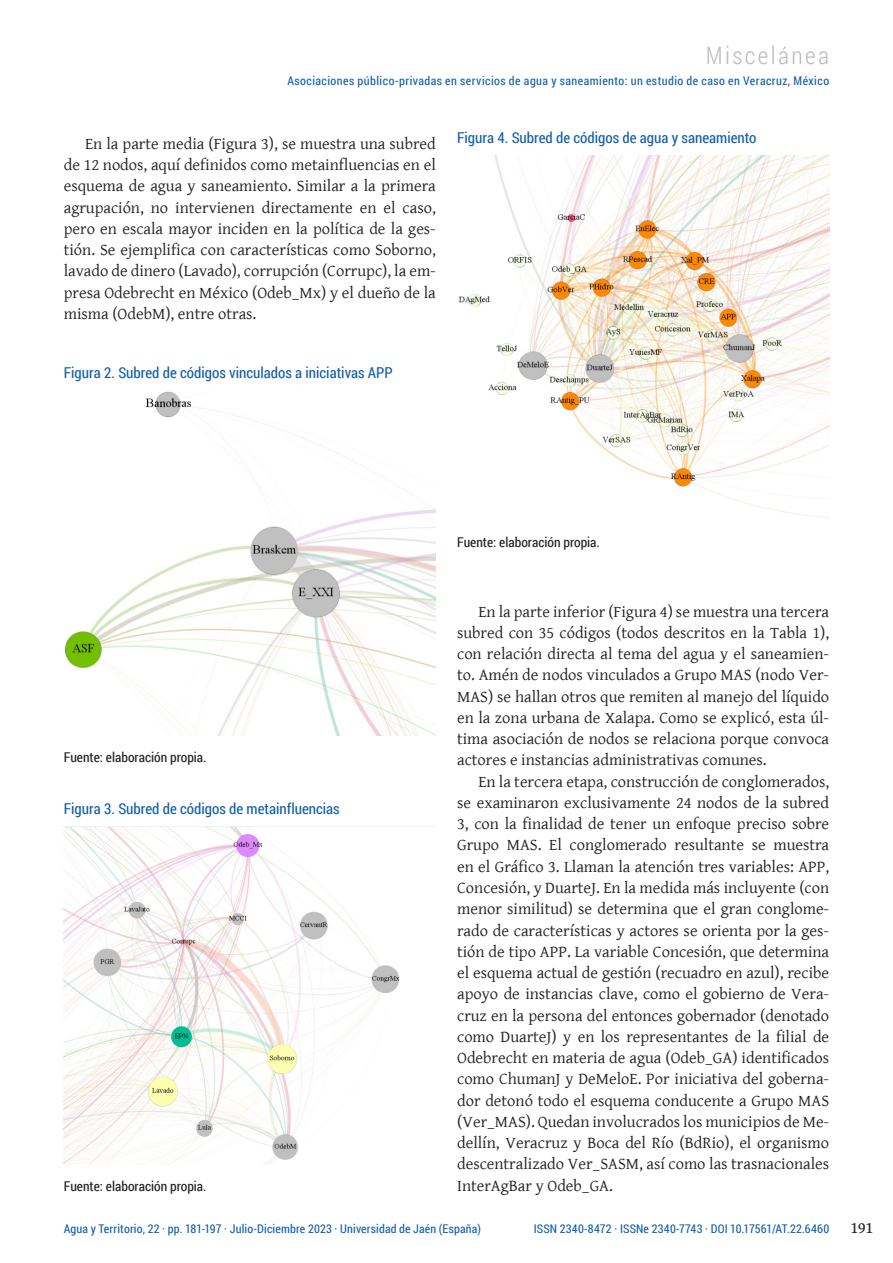
<style>
.page{position:relative;width:893px;height:1263px;background:#fff}
.page>*{position:absolute;margin:0;border:0;box-sizing:border-box;transform-origin:0 0}
.t1{font:300 24px "Roboto Condensed";letter-spacing:.1em;color:#bcbcbb}
.Article_-_P_-_Ident{font:16.5px/21.3px "Gentium Basic";color:#231f20;text-align:justify}
.t2{font:16.5px "Gentium Book Basic";color:#231f20}
.Picture_-_Caption{font:15px "Roboto Condensed";color:#135fa9}
.Picture_-_Caption_Sr{font:13.5px "Roboto Condensed";color:#231f20}
.t3{font:12px "Roboto Condensed";letter-spacing:.025em;color:#135fa9}
</style>
<div class="page">
<img style="left:64px;top:391px;width:372px;height:345px">
<img style="left:64px;top:826px;width:372px;height:338px">
<img style="left:459px;top:155px;width:370px;height:363px">
<h1 class="t1" style="left:706px;top:39px;width:125px">Miscelánea</h1>
<p class="t3" style="left:287px;top:72px;width:543px">Asociaciones público-privadas en servicios de agua y saneamiento: un estudio de caso en Veracruz, México</p>
<p class="Article_-_P_-_Ident" style="left:64px;top:132px;width:374px;text-indent:21px">En la parte media (Figura 3), se muestra una subred de 12 nodos, aquí definidos como metainfluencias en el esquema de agua y saneamiento. Similar a la primera agrupación, no intervienen directamente en el caso, pero en escala mayor inciden en la política de la ges&shy;tión. Se ejemplifica con características como Soborno, lavado de dinero (Lavado), corrupción (Corrupc), la em&shy;presa Odebrecht en México (Odeb_Mx) y el dueño de la misma (OdebM), entre otras.</p>
<p class="Picture_-_Caption" style="left:64px;top:362px;width:330px">Figura 2. Subred de códigos vinculados a iniciativas APP</p>
<p class="Picture_-_Caption" style="left:457px;top:128px;width:301px">Figura 4. Subred de códigos de agua y saneamiento</p>
<p class="Picture_-_Caption_Sr" style="left:64px;top:748px;width:144px">Fuente: elaboración propia.</p>
<p class="Picture_-_Caption" style="left:64px;top:798px;width:278px">Figura 3. Subred de códigos de metainfluencias</p>
<p class="Picture_-_Caption_Sr" style="left:64px;top:1176px;width:144px">Fuente: elaboración propia.</p>
<p class="Picture_-_Caption_Sr" style="left:457px;top:533px;width:144px">Fuente: elaboración propia.</p>
<p class="Article_-_P_-_Ident" style="left:457px;top:600px;width:374px;text-indent:21px">En la parte inferior (Figura 4) se muestra una tercera subred con 35 códigos (todos descritos en la Tabla 1), con relación directa al tema del agua y el saneamien&shy;to. Amén de nodos vinculados a Grupo MAS (nodo Ver-MAS) se hallan otros que remiten al manejo del líquido en la zona urbana de Xalapa. Como se explicó, esta úl&shy;tima asociación de nodos se relaciona porque convoca actores e instancias administrativas comunes.</p>
<p class="Article_-_P_-_Ident" style="left:457px;top:770px;width:374px;text-indent:21px">En la tercera etapa, construcción de conglomerados, se examinaron exclusivamente 24 nodos de la subred 3, con la finalidad de tener un enfoque preciso sobre Grupo MAS. El conglomerado resultante se muestra en el Gráfico 3. Llaman la atención tres variables: APP, Concesión, y DuarteJ. En la medida más incluyente (con menor similitud) se determina que el gran conglome&shy;rado de características y actores se orienta por la ges&shy;tión de tipo APP. La variable Concesión, que determina el esquema actual de gestión (recuadro en azul), recibe apoyo de instancias clave, como el gobierno de Vera&shy;cruz en la persona del entonces gobernador (denotado como DuarteJ) y en los representantes de la filial de Odebrecht en materia de agua (Odeb_GA) identificados como ChumanJ y DeMeloE. Por iniciativa del goberna&shy;dor detonó todo el esquema conducente a Grupo MAS (Ver_MAS). Quedan involucrados los municipios de Me&shy;dellín, Veracruz y Boca del Río (BdRio), el organismo descentralizado Ver_SASM, así como las trasnacionales InterAgBar y Odeb_GA.</p>
<p class="t3" style="left:64px;top:1220px;width:419px">Agua y Territorio, 22 · pp. 181-197 · Julio-Diciembre 2023 · Universidad de Jaén (España)</p>
<p class="t3" style="left:534px;top:1220px;width:297px">ISSN 2340-8472 · ISSNe 2340-7743 · DOI 10.17561/AT.22.6460</p>
<p class="t2" style="left:850px;top:1215px;width:24px">191</p>
</div>
